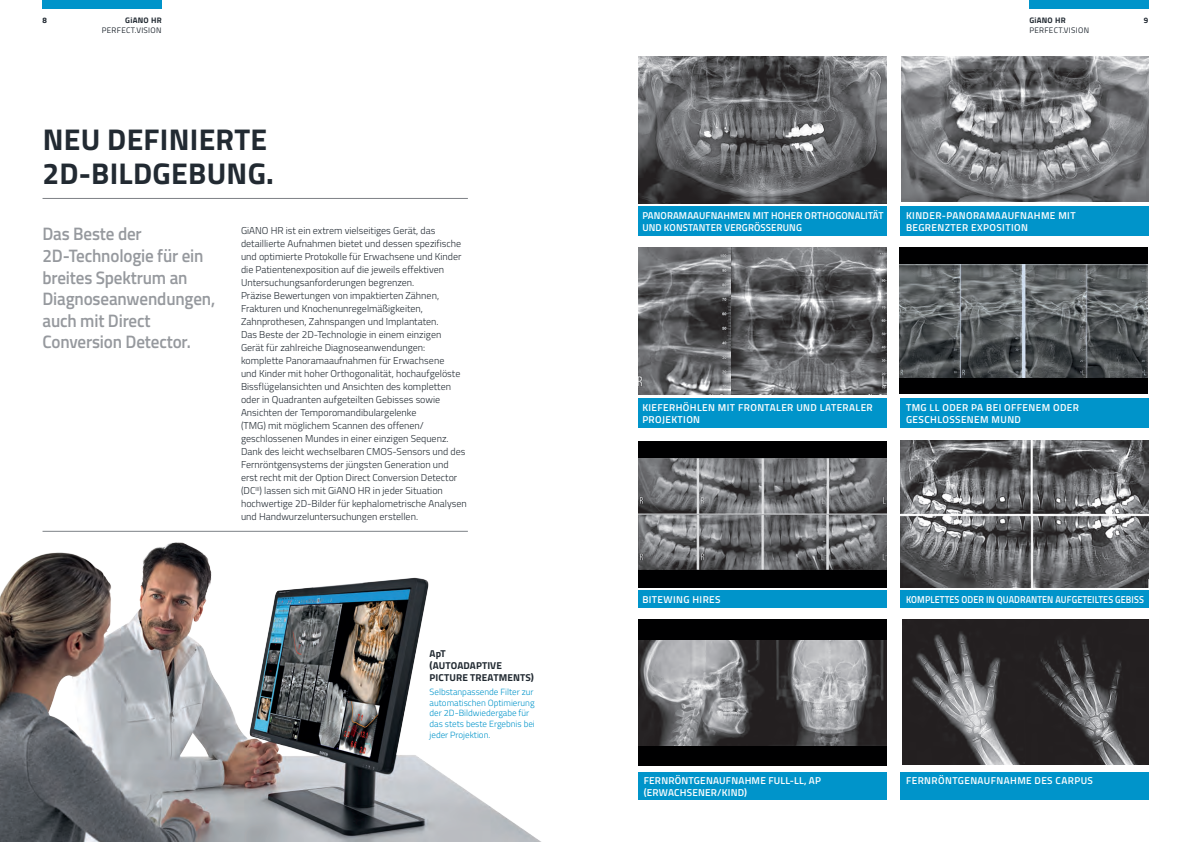
<style>
.page{position:relative;width:1191px;height:842px;background:#fff}
.page>*{position:absolute;margin:0;border:0;box-sizing:border-box;transform-origin:0 0}
._01_titolo{font:700 30px/34px "Titillium";letter-spacing:.01em;color:#222a32}
._02_sottotitolo{font:600 18px/21.6px "Titillium";letter-spacing:-.01em;color:#96999e;scale:.95 1}
._03_corpo_testo{font:300 10px/13px "Titillium";color:#222a32}
.t1{font:600 10px/12px "Titillium";letter-spacing:.035em;color:#fff}
.t2{font:600 10px/12px "Titillium";letter-spacing:.01em;color:#fff}
.t3{font:600 10px "Titillium";letter-spacing:.01em;color:#fff;scale:.9 1}
._04_titolo_nota{font:700 10px/12px "Titillium";letter-spacing:.01em;color:#222a32}
._05_corpo_testo_nota{font:300 9px/10.8px "Titillium";color:#0094ca}
.t4{font:8px "Titillium";letter-spacing:.04em;color:#222a32}
.t5{font:700 8px "Titillium";letter-spacing:.03em;color:#222a32}
</style>
<div class="page">
<div style="left:1029px;top:0;width:119px;height:9px;background:#0094ca"></div>
<hr style="left:43px;top:198px;width:425px;height:1px;background:#7d8186">
<div style="left:43px;top:0;width:119px;height:9px;background:#0094ca"></div>
<img style="left:900px;top:441px;width:248px;height:146px">
<img style="left:638px;top:248px;width:248px;height:146px">
<img style="left:0;top:530px;width:541px;height:312px">
<div style="left:638px;top:441px;width:248px;height:146px;background:#000001"></div>
<img style="left:638px;top:459px;width:248px;height:110px">
<div style="left:638px;top:620px;width:248px;height:146px;background:#000001"></div>
<img style="left:638px;top:640px;width:248px;height:106px">
<hr style="left:43px;top:531px;width:425px;height:1px;background:#7d8186">
<div style="left:900px;top:248px;width:248px;height:146px;background:#000001"></div>
<img style="left:638px;top:57px;width:248px;height:146px">
<div style="left:638px;top:207px;width:248px;height:29px;background:#0094ca"></div>
<div style="left:900px;top:207px;width:248px;height:29px;background:#0094ca"></div>
<div style="left:638px;top:398px;width:248px;height:30px;background:#0094ca"></div>
<div style="left:638px;top:772px;width:248px;height:27px;background:#0094ca"></div>
<div style="left:900px;top:772px;width:248px;height:27px;background:#0094ca"></div>
<div style="left:900px;top:398px;width:248px;height:30px;background:#0094ca"></div>
<div style="left:638px;top:591px;width:248px;height:17px;background:#0094ca"></div>
<div style="left:900px;top:591px;width:248px;height:17px;background:#0094ca"></div>
<img style="left:900px;top:264px;width:247px;height:113px">
<img style="left:902px;top:620px;width:246px;height:145px">
<img style="left:901px;top:57px;width:247px;height:145px">
<p class="t5" style="left:43px;top:14px;width:6px">8</p>
<p class="t5" style="left:125px;top:14px;width:38px">GiANO HR</p>
<p class="t5" style="left:1144px;top:14px;width:6px">9</p>
<p class="t4" style="left:102px;top:24px;width:61px">PERFECT.VISION</p>
<p class="t5" style="left:1029px;top:14px;width:38px">GiANO HR</p>
<p class="t4" style="left:1029px;top:24px;width:61px">PERFECT.VISION</p>
<p class="_01_titolo" style="left:43px;top:121px;width:233px">NEU DEFINIERTE<br>2D-BILDGEBUNG.</p>
<p class="_02_sottotitolo" style="left:43px;top:222px;width:183px">Das Beste der<br>2D-Technologie für ein breites Spektrum an<br>Diagnoseanwendungen, auch mit Direct<br>Conversion Detector.</p>
<p class="_03_corpo_testo" style="left:241px;top:224px;width:222px">GiANO HR ist ein extrem vielseitiges Gerät, das detaillierte Aufnahmen bietet und dessen spezifische und optimierte Protokolle für Erwachsene und Kinder die Patientenexposition auf die jeweils effektiven Untersuchungsanforderungen begrenzen.<br>Präzise Bewertungen von impaktierten Zähnen, Frakturen und Knochenunregelmäßigkeiten, Zahnprothesen, Zahnspangen und Implantaten.</p>
<p class="_03_corpo_testo" style="left:241px;top:328px;width:227px">Das Beste der 2D-Technologie in einem einzigen Gerät für zahlreiche Diagnoseanwendungen: komplette Panoramaaufnahmen für Erwachsene<br>und Kinder mit hoher Orthogonalität, hochaufgelöste Bissflügelansichten und Ansichten des kompletten oder in Quadranten aufgeteilten Gebisses sowie Ansichten der Temporomandibulargelenke<br>(TMG) mit möglichem Scannen des offenen/ geschlossenen Mundes in einer einzigen Sequenz.<br>Dank des leicht wechselbaren CMOS-Sensors und des Fernröntgensystems der jüngsten Generation und erst recht mit der Option Direct Conversion Detector (DC<sup>III</sup>) lassen sich mit GiANO HR in jeder Situation hochwertige 2D-Bilder für kephalometrische Analysen und Handwurzeluntersuchungen erstellen.</p>
<p class="_04_titolo_nota" style="left:429px;top:647px;width:106px">ApT<br>(AUTOADAPTIVE<br>PICTURE TREATMENTS)</p>
<p class="_05_corpo_testo_nota" style="left:429px;top:686px;width:107px">Selbstanpassende Filter zur automatischen Optimierung der 2D-Bildwiedergabe für das stets beste Ergebnis bei jeder Projektion.</p>
<p class="t2" style="left:642px;top:209px;width:243px">PANORAMAAUFNAHMEN MIT HOHER ORTHOGONALITÄT<br>UND KONSTANTER VERGRÖSSERUNG</p>
<p class="t1" style="left:906px;top:209px;width:171px">KINDER-PANORAMAAUFNAHME MIT<br>BEGRENZTER EXPOSITION</p>
<p class="t1" style="left:642px;top:401px;width:232px">KIEFERHÖHLEN MIT FRONTALER UND LATERALER<br>PROJEKTION</p>
<p class="t1" style="left:906px;top:401px;width:174px">TMG LL ODER PA BEI OFFENEM ODER<br>GESCHLOSSENEM MUND</p>
<p class="t1" style="left:642px;top:593px;width:80px">BITEWING HIRES</p>
<p class="t3" style="left:906px;top:592px;width:266px">KOMPLETTES ODER IN QUADRANTEN AUFGETEILTES GEBISS</p>
<p class="t1" style="left:644px;top:774px;width:179px">FERNRÖNTGENAUFNAHME FULL-LL, AP (ERWACHSENER/KIND)</p>
<p class="t1" style="left:906px;top:774px;width:188px">FERNRÖNTGENAUFNAHME DES CARPUS</p>
</div>
